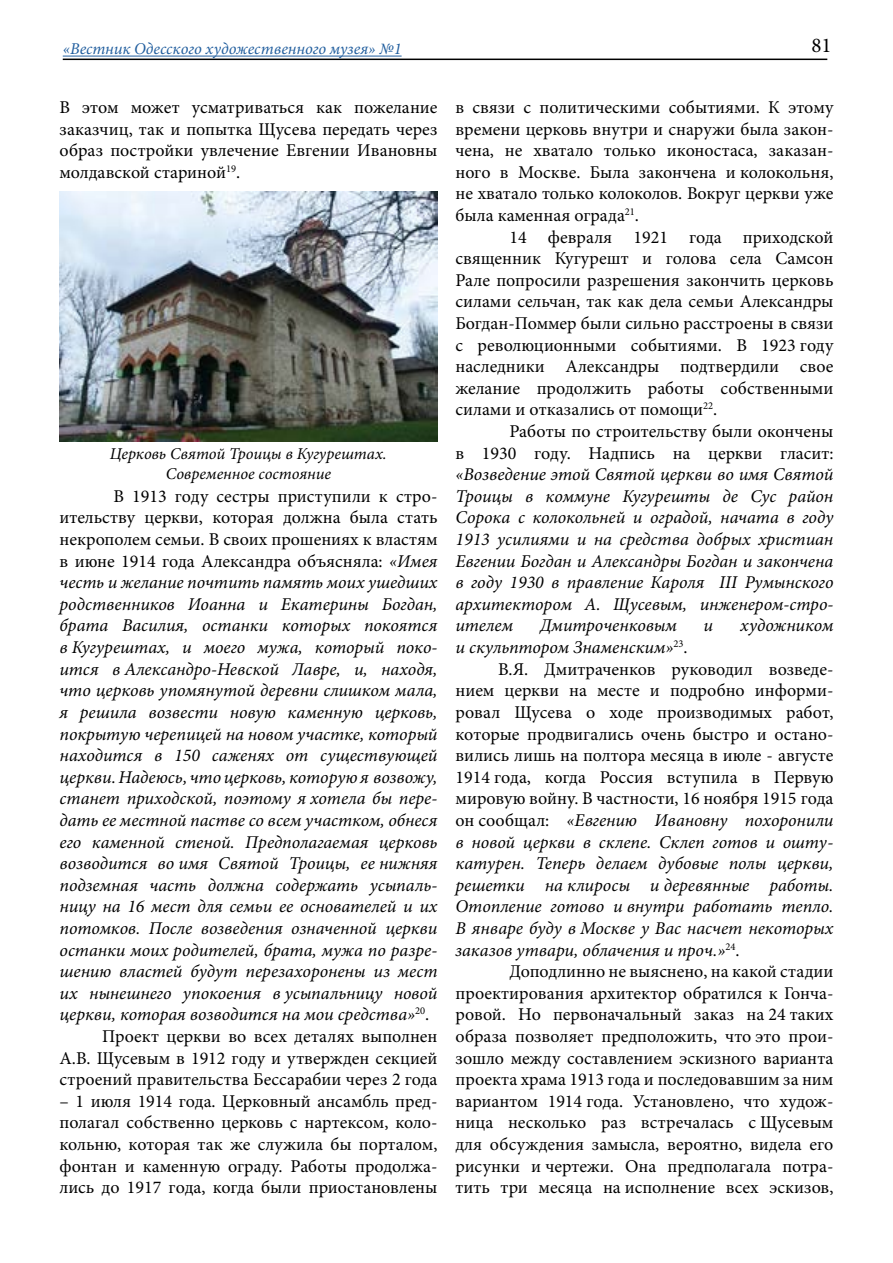
<style>
.page{position:relative;width:893px;height:1263px;background:#fff}
.page>*{position:absolute;margin:0;border:0;box-sizing:border-box;transform-origin:0 0}
.t1{font:21px "Minion Pro";color:#000}
.t2{font:18px/21.6px "Minion Pro";color:#000;text-align:justify}
.t3{font:italic 18px/21.6px "Minion Pro";color:#000;text-align:justify}
.t4{font:italic 16.5px/19.8px "Minion Pro";color:#000;text-align:center}
.t5{font:italic 16.5px "Minion Pro";color:#215e9e}
.s1{font-style:italic}
.s2{font-style:normal}
</style>
<div class="page">
<hr style="left:63px;top:59px;width:764px;height:1px;background:#000">
<hr style="left:63px;top:56px;width:339px;height:1px;background:#215e9e">
<img style="left:59px;top:191px;width:379px;height:251px">
<p class="t5" style="left:63px;top:38px;width:340px">«Вестник Одесского художественного музея» №1</p>
<p class="t1" style="left:811px;top:31px;width:22px">81</p>
<p class="t2" style="left:60px;top:97px;width:379px">В этом может усматриваться как пожелание заказчиц, так и попытка Щусева передать через образ постройки увлечение Евгении Ивановны молдавской стариной<sup>19</sup>.</p>
<p class="t4" style="left:110px;top:444px;width:278px">Церковь Святой Троицы в Кугурештах.<br>Современное состояние</p>
<p class="t2" style="left:114px;top:485px;width:325px">В 1913 году сестры приступили к стро-</p>
<p class="t2" style="left:60px;top:507px;width:379px">ительству церкви, которая должна была стать</p>
<p class="t2" style="left:60px;top:529px;width:379px">некрополем семьи. В своих прошениях к властям</p>
<p class="t2" style="left:60px;top:550px;width:379px">в июне 1914 года Александра объясняла: <span class="s1">«Имея</span></p>
<p class="t3" style="left:60px;top:572px;width:379px">честь и желание почтить память моих ушедших</p>
<p class="t3" style="left:60px;top:593px;width:379px">родственников Иоанна и Екатерины Богдан,</p>
<p class="t3" style="left:60px;top:615px;width:379px">брата Василия, останки которых покоятся</p>
<p class="t3" style="left:60px;top:636px;width:379px">в Кугурештах, и моего мужа, который поко-</p>
<p class="t3" style="left:60px;top:658px;width:379px">ится в Александро-Невской Лавре, и, находя,</p>
<p class="t3" style="left:60px;top:680px;width:379px">что церковь упомянутой деревни слишком мала,</p>
<p class="t3" style="left:60px;top:701px;width:379px">я решила возвести новую каменную церковь,</p>
<p class="t3" style="left:60px;top:723px;width:379px">покрытую черепицей на новом участке, который</p>
<p class="t3" style="left:60px;top:744px;width:379px">находится в 150 саженях от существующей</p>
<p class="t3" style="left:60px;top:766px;width:379px">церкви. Надеюсь, что церковь, которую я возвожу,</p>
<p class="t3" style="left:60px;top:788px;width:379px">станет приходской, поэтому я хотела бы пере-</p>
<p class="t3" style="left:60px;top:809px;width:379px">дать ее местной пастве со всем участком, обнеся</p>
<p class="t3" style="left:60px;top:831px;width:379px">его каменной стеной. Предполагаемая церковь</p>
<p class="t3" style="left:60px;top:852px;width:379px">возводится во имя Святой Троицы, ее нижняя</p>
<p class="t3" style="left:60px;top:874px;width:379px">подземная часть должна содержать усыпаль-</p>
<p class="t3" style="left:60px;top:896px;width:379px">ницу на 16 мест для семьи ее основателей и их</p>
<p class="t3" style="left:60px;top:917px;width:379px">потомков. После возведения означенной церкви</p>
<p class="t3" style="left:60px;top:939px;width:379px">останки моих родителей, брата, мужа по разре-</p>
<p class="t3" style="left:60px;top:960px;width:379px">шению властей будут перезахоронены из мест</p>
<p class="t3" style="left:60px;top:982px;width:379px">их нынешнего упокоения в усыпальницу новой</p>
<p class="t3" style="left:60px;top:1004px;width:371px">церкви, которая возводится на мои средства»<sup>20</sup><span class="s2">.</span></p>
<p class="t2" style="left:102px;top:1025px;width:337px">Проект церкви во всех деталях выполнен</p>
<p class="t2" style="left:60px;top:1047px;width:379px">А.В. Щусевым в 1912 году и утвержден секцией</p>
<p class="t2" style="left:60px;top:1069px;width:379px">строений правительства Бессарабии через 2 года</p>
<p class="t2" style="left:60px;top:1090px;width:379px">– 1 июля 1914 года. Церковный ансамбль пред&shy;полагал собственно церковь с нартексом, коло&shy;кольню, которая так же служила бы порталом, фонтан и каменную ограду. Работы продолжа&shy;лись до 1917 года, когда были приостановлены</p>
<p class="t2" style="left:455px;top:97px;width:379px">в связи с политическими событиями. К этому времени церковь внутри и снаружи была закон&shy;чена, не хватало только иконостаса, заказан&shy;ного в Москве. Была закончена и колокольня, не хватало только колоколов. Вокруг церкви уже была каменная ограда<sup>21</sup>.</p>
<p class="t2" style="left:455px;top:226px;width:379px;text-indent:54px">14 февраля 1921 года приходской священник Кугурешт и голова села Самсон Рале попросили разрешения закончить церковь силами сельчан, так как дела семьи Александры Богдан-Поммер были сильно расстроены в связи с революционными событиями. В 1923 году наследники Александры подтвердили свое желание продолжить работы собственными силами и отказались от помощи<sup>22</sup>.</p>
<p class="t2" style="left:455px;top:421px;width:379px;text-align:right">Работы по строительству были окончены<br>в 1930 году. Надпись на церкви гласит:</p>
<p class="t3" style="left:455px;top:464px;width:379px">«Возведение этой Святой церкви во имя Святой Троицы в коммуне Кугурешты де Сус район Сорока с колокольней и оградой, начата в году 1913 усилиями и на средства добрых христиан Евгении Богдан и Александры Богдан и закончена в году 1930 в правление Кароля III Румынского архитектором А. Щусевым, инженером-стро&shy;ителем</p>
<p class="t3" style="left:540px;top:615px;width:138px">Дмитроченковым</p>
<p class="t3" style="left:704px;top:615px;width:11px">и</p>
<p class="t3" style="left:740px;top:615px;width:95px">художником</p>
<p class="t3" style="left:455px;top:636px;width:234px">и скульптором Знаменским»<sup>23</sup><span class="s2">.</span></p>
<p class="t2" style="left:498px;top:658px;width:337px">В.Я. Дмитраченков руководил возведе-</p>
<p class="t2" style="left:455px;top:680px;width:379px">нием церкви на месте и подробно информи-</p>
<p class="t2" style="left:455px;top:701px;width:379px">ровал Щусева о ходе производимых работ,</p>
<p class="t2" style="left:455px;top:723px;width:379px">которые продвигались очень быстро и остано-</p>
<p class="t2" style="left:455px;top:745px;width:379px">вились лишь на полтора месяца в июле - августе</p>
<p class="t2" style="left:455px;top:766px;width:379px">1914 года, когда Россия вступила в Первую</p>
<p class="t2" style="left:455px;top:788px;width:379px">мировую войну. В частности, 16 ноября 1915 года</p>
<p class="t3" style="left:455px;top:809px;width:379px"><span class="s2">он сообщал:</span> «Евгению Ивановну похоронили</p>
<p class="t3" style="left:455px;top:831px;width:379px">в новой церкви в склепе. Склеп готов и ошту-</p>
<p class="t3" style="left:455px;top:852px;width:379px">катурен. Теперь делаем дубовые полы церкви,</p>
<p class="t3" style="left:455px;top:874px;width:379px">решетки на клиросы и деревянные работы.</p>
<p class="t3" style="left:455px;top:896px;width:379px">Отопление готово и внутри работать тепло.</p>
<p class="t3" style="left:455px;top:917px;width:379px">В январе буду в Москве у Вас насчет некоторых</p>
<p class="t3" style="left:455px;top:939px;width:286px">заказов утвари, облачения и проч.»<sup>24</sup><span class="s2">.</span></p>
<p class="t2" style="left:509px;top:961px;width:325px">Доподлинно не выяснено, на какой стадии</p>
<p class="t2" style="left:455px;top:982px;width:379px">проектирования архитектор обратился к Гонча-</p>
<p class="t2" style="left:455px;top:1004px;width:379px">ровой. Но первоначальный заказ на 24 таких</p>
<p class="t2" style="left:455px;top:1025px;width:379px">образа позволяет предположить, что это прои-</p>
<p class="t2" style="left:455px;top:1047px;width:379px">зошло между составлением эскизного варианта</p>
<p class="t2" style="left:455px;top:1069px;width:379px">проекта храма 1913 года и последовавшим за ним</p>
<p class="t2" style="left:455px;top:1090px;width:379px">вариантом 1914 года. Установлено, что худож-</p>
<p class="t2" style="left:455px;top:1112px;width:379px">ница несколько раз встречалась с Щусевым</p>
<p class="t2" style="left:455px;top:1133px;width:379px">для обсуждения замысла, вероятно, видела его</p>
<p class="t2" style="left:455px;top:1155px;width:379px">рисунки и чертежи. Она предполагала потра-</p>
<p class="t2" style="left:455px;top:1177px;width:379px">тить три месяца на исполнение всех эскизов,</p>
</div>
